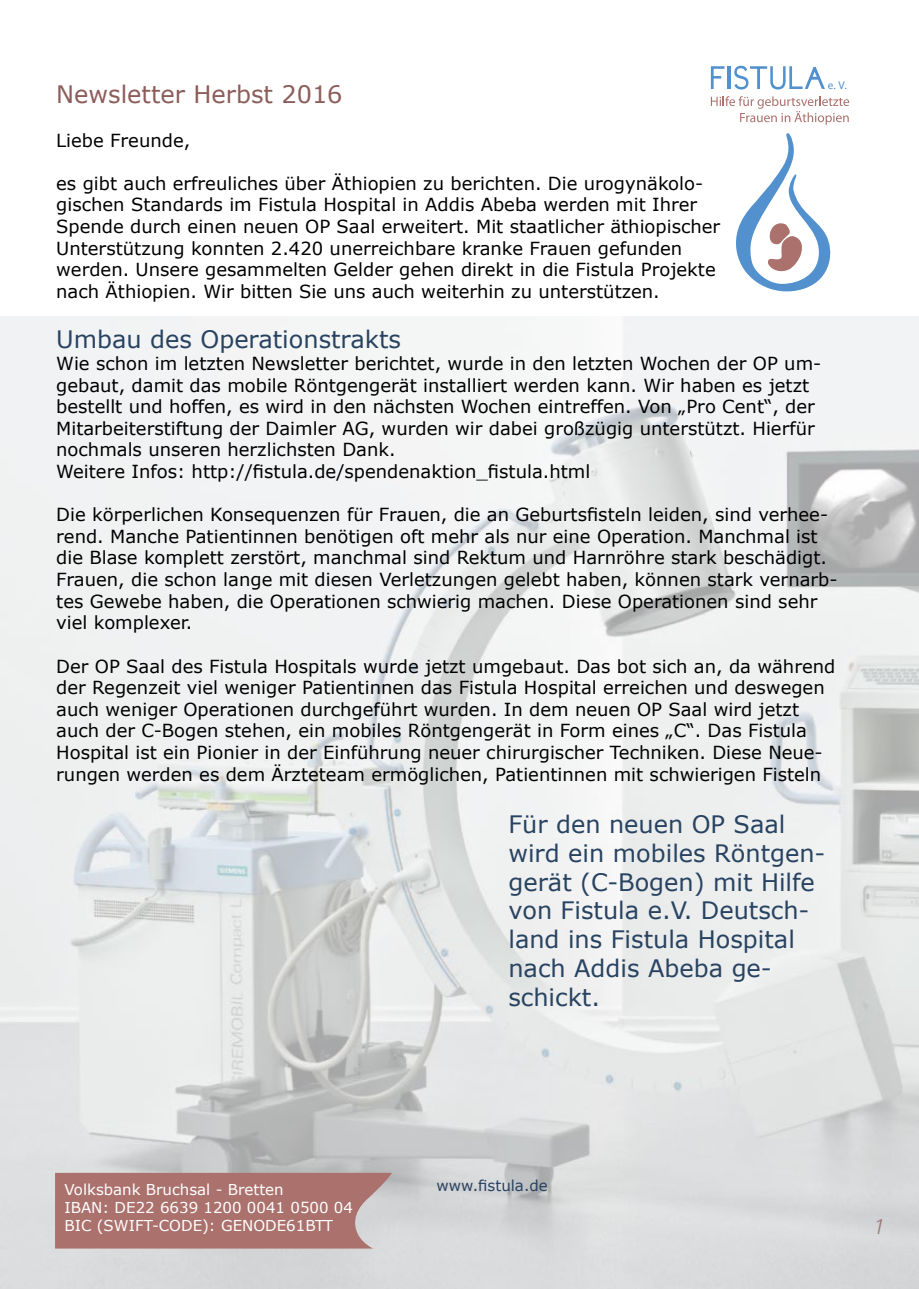
<style>
.page{position:relative;width:919px;height:1289px;background:#fff}
.page>*{position:absolute;margin:0;border:0;box-sizing:border-box;transform-origin:0 0}
.t1{font:24px/28.8px "Verdana";color:#284361}
.t2{font:24px "Verdana";color:#8c5d5a}
.t3{font:italic 21px "Frucht";color:#ab716d}
.t4{font:18px/21.6px "Verdana";color:#000}
.t5{font:15px/18px "Verdana";color:#fff}
.t6{font:15px "Verdana";color:#284361}
.t7{font:11.25px "Myriad Pro";color:#5291cd}
</style>
<div class="page">
<img style="left:0;top:317px;width:918px;height:971px">
<svg style="left:55px;top:1172px;width:337px;height:76px;background:#ae7975"></svg>
<svg style="left:710px;top:96px;width:139px;height:29px"></svg>
<svg style="left:736px;top:133px;width:95px;height:159px"></svg>
<svg style="left:710px;top:66px;width:14px;height:23px"></svg>
<hr style="left:727px;top:66px;width:3px;height:23px;background:#5291cd">
<svg style="left:734px;top:66px;width:90px;height:23px"></svg>
<p class="t7" style="left:827px;top:78px;width:20px">e. V.</p>
<h1 class="t2" style="left:56px;top:79px;width:288px">Newsletter Herbst 2016</h1>
<p class="t4" style="left:56px;top:130px;width:136px">Liebe Freunde,</p>
<p class="t4" style="left:56px;top:173px;width:665px">es gibt auch erfreuliches über Äthiopien zu berichten. Die urogynäkolo&shy;gischen Standards im Fistula Hospital in Addis Abeba werden mit Ihrer Spende durch einen neuen OP Saal erweitert. Mit staatlicher äthiopischer Unterstützung konnten 2.420 unerreichbare kranke Frauen gefunden werden. Unsere gesammelten Gelder gehen direkt in die Fistula Projekte nach Äthiopien. Wir bitten Sie uns auch weiterhin zu unterstützen.</p>
<h1 class="t1" style="left:56px;top:325px;width:346px">Umbau des Operationstrakts</h1>
<p class="t4" style="left:56px;top:353px;width:766px">Wie schon im letzten Newsletter berichtet, wurde in den letzten Wochen der OP um&shy;gebaut, damit das mobile Röntgengerät installiert werden kann. Wir haben es jetzt bestellt und hoffen, es wird in den nächsten Wochen eintreffen. Von „Pro Cent“, der Mitarbeiterstiftung der Daimler AG, wurden wir dabei großzügig unterstützt. Hierfür nochmals unseren herzlichsten Dank.<br>Weitere Infos: http://fistula.de/spendenaktion_fistula.html</p>
<p class="t4" style="left:56px;top:504px;width:782px">Die körperlichen Konsequenzen für Frauen, die an Geburtsfisteln leiden, sind verhee&shy;rend. Manche Patientinnen benötigen oft mehr als nur eine Operation. Manchmal ist die Blase komplett zerstört, manchmal sind Rektum und Harnröhre stark beschädigt.<br>Frauen, die schon lange mit diesen Verletzungen gelebt haben, können stark vernarb&shy;tes Gewebe haben, die Operationen schwierig machen. Diese Operationen sind sehr viel komplexer.</p>
<p class="t4" style="left:56px;top:655px;width:780px">Der OP Saal des Fistula Hospitals wurde jetzt umgebaut. Das bot sich an, da während der Regenzeit viel weniger Patientinnen das Fistula Hospital erreichen und deswegen auch weniger Operationen durchgeführt wurden. In dem neuen OP Saal wird jetzt auch der C-Bogen stehen, ein mobiles Röntgengerät in Form eines „C“. Das Fistula Hospital ist ein Pionier in der Einführung neuer chirurgischer Techniken. Diese Neue&shy;rungen werden es dem Ärzteteam ermöglichen, Patientinnen mit schwierigen Fisteln</p>
<h1 class="t1" style="left:508px;top:810px;width:318px">Für den neuen OP Saal wird ein mobiles Röntgen&shy;gerät (C-Bogen) mit Hilfe von Fistula e.V. Deutsch&shy;land ins Fistula Hospital nach Addis Abeba ge&shy;schickt.</h1>
<p class="t5" style="left:64px;top:1180px;width:290px">Volksbank Bruchsal - Bretten<br>IBAN: DE22 6639 1200 0041 0500 04<br>BIC (SWIFT-CODE): GENODE61BTT</p>
<p class="t6" style="left:436px;top:1175px;width:113px">www.fistula.de</p>
<p class="t3" style="left:873px;top:1214px;width:13px">1</p>
</div>
